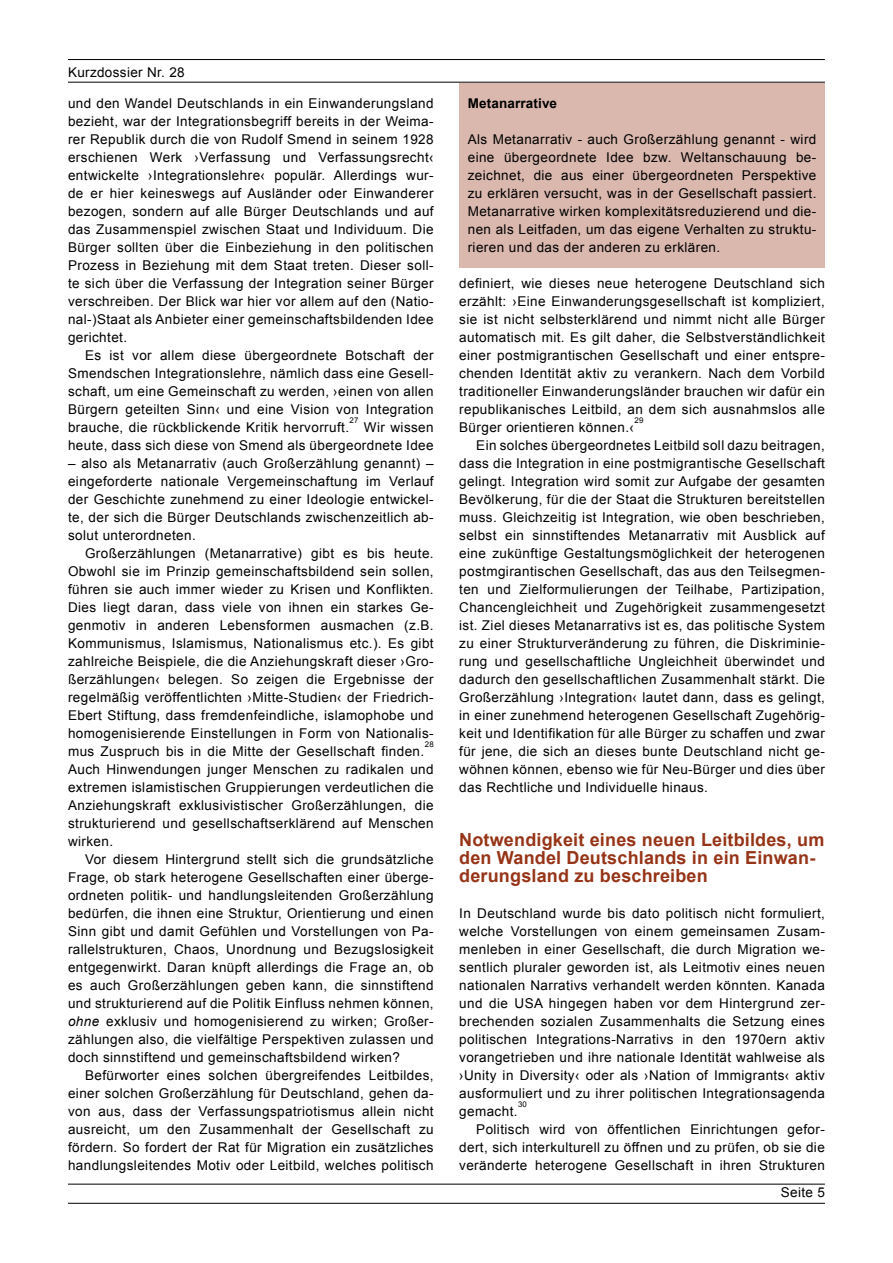
<style>
.page{position:relative;width:893px;height:1263px;background:#fff}
.page>*{position:absolute;margin:0;border:0;box-sizing:border-box;transform-origin:0 0}
.t1{font:700 18px/18px "Arial";letter-spacing:.01em;color:#963417}
.t2{font:13.5px/18px "Arial";letter-spacing:.03em;color:#000;text-align:justify}
.t3{font:700 13.5px "Arial";letter-spacing:.01em;color:#000}
.t4{font:7.8px "Arial";letter-spacing:.03em;color:#000}
.s1{font-style:italic}
</style>
<div class="page">
<hr style="left:68px;top:59px;width:757px;height:1px;background:#000">
<hr style="left:68px;top:82px;width:757px;height:1px;background:#000">
<hr style="left:68px;top:1184px;width:757px;height:1px;background:#000">
<hr style="left:68px;top:1203px;width:757px;height:1px;background:#000">
<div style="left:459px;top:84px;width:366px;height:184px;background:#dab8ae"></div>
<p class="t2" style="left:68px;top:63px;width:118px">Kurzdossier Nr. 28</p>
<p class="t2" style="left:68px;top:94px;width:367px">und den Wandel Deutschlands in ein Einwanderungsland bezieht, war der Integrationsbegriff bereits in der Weima&shy;rer Republik durch die von Rudolf Smend in seinem 1928 erschienen Werk ›Verfassung und Verfassungsrecht‹ entwickelte ›Integrationslehre‹ populär. Allerdings wur&shy;de er hier keineswegs auf Ausländer oder Einwanderer bezogen, sondern auf alle Bürger Deutschlands und auf das Zusammenspiel zwischen Staat und Individuum. Die Bürger sollten über die Einbeziehung in den politischen Prozess in Beziehung mit dem Staat treten. Dieser soll&shy;te sich über die Verfassung der Integration seiner Bürger verschreiben. Der Blick war hier vor allem auf den (Natio&shy;nal-)Staat als Anbieter einer gemeinschaftsbildenden Idee gerichtet.</p>
<p class="t2" style="left:68px;top:346px;width:367px;text-indent:17px">Es ist vor allem diese übergeordnete Botschaft der Smendschen Integrationslehre, nämlich dass eine Gesell&shy;schaft, um eine Gemeinschaft zu werden, ›einen von allen Bürgern geteilten Sinn‹ und eine Vision von Integration brauche, die rückblickende Kritik hervorruft.</p>
<p class="t4" style="left:350px;top:415px;width:10px">27</p>
<p class="t2" style="left:68px;top:418px;width:367px;text-align:right">Wir wissen<br>heute, dass sich diese von Smend als übergeordnete Idee</p>
<p class="t2" style="left:68px;top:454px;width:367px">– also als Metanarrativ (auch Großerzählung genannt) – eingeforderte nationale Vergemeinschaftung im Verlauf der Geschichte zunehmend zu einer Ideologie entwickel&shy;te, der sich die Bürger Deutschlands zwischenzeitlich ab&shy;solut unterordneten.</p>
<p class="t2" style="left:68px;top:544px;width:367px;text-indent:17px">Großerzählungen (Metanarrative) gibt es bis heute.<br>Obwohl sie im Prinzip gemeinschaftsbildend sein sollen, führen sie auch immer wieder zu Krisen und Konflikten.<br>Dies liegt daran, dass viele von ihnen ein starkes Ge&shy;genmotiv in anderen Lebensformen ausmachen (z.B.<br>Kommunismus, Islamismus, Nationalismus etc.). Es gibt zahlreiche Beispiele, die die Anziehungskraft dieser ›Gro&shy;ßerzählungen‹ belegen. So zeigen die Ergebnisse der regelmäßig veröffentlichten ›Mitte-Studien‹ der Friedrich-Ebert Stiftung, dass fremdenfeindliche, islamophobe und homogenisierende Einstellungen in Form von Nationalis&shy;mus Zuspruch bis in die Mitte der Gesellschaft finden.</p>
<p class="t4" style="left:425px;top:739px;width:10px">28</p>
<p class="t2" style="left:68px;top:760px;width:367px">Auch Hinwendungen junger Menschen zu radikalen und extremen islamistischen Gruppierungen verdeutlichen die Anziehungskraft exklusivistischer Großerzählungen, die strukturierend und gesellschaftserklärend auf Menschen wirken.</p>
<p class="t2" style="left:68px;top:850px;width:367px;text-indent:17px">Vor diesem Hintergrund stellt sich die grundsätzliche Frage, ob stark heterogene Gesellschaften einer überge&shy;ordneten politik- und handlungsleitenden Großerzählung bedürfen, die ihnen eine Struktur, Orientierung und einen Sinn gibt und damit Gefühlen und Vorstellungen von Pa&shy;rallelstrukturen, Chaos, Unordnung und Bezugslosigkeit entgegenwirkt. Daran knüpft allerdings die Frage an, ob es auch Großerzählungen geben kann, die sinnstiftend und strukturierend auf die Politik Einfluss nehmen können, <span class="s1">ohne</span> exklusiv und homogenisierend zu wirken; Großer&shy;zählungen also, die vielfältige Perspektiven zulassen und doch sinnstiftend und gemeinschaftsbildend wirken?</p>
<p class="t2" style="left:68px;top:1066px;width:367px;text-indent:17px">Befürworter eines solchen übergreifendes Leitbildes, einer solchen Großerzählung für Deutschland, gehen da&shy;von aus, dass der Verfassungspatriotismus allein nicht ausreicht, um den Zusammenhalt der Gesellschaft zu fördern. So fordert der Rat für Migration ein zusätzliches handlungsleitendes Motiv oder Leitbild, welches politisch</p>
<p class="t3" style="left:468px;top:94px;width:91px">Metanarrative</p>
<p class="t2" style="left:468px;top:130px;width:350px">Als Metanarrativ - auch Großerzählung genannt - wird eine übergeordnete Idee bzw. Weltanschauung be&shy;zeichnet, die aus einer übergeordneten Perspektive zu erklären versucht, was in der Gesellschaft passiert.<br>Metanarrative wirken komplexitätsreduzierend und die&shy;nen als Leitfaden, um das eigene Verhalten zu struktu&shy;rieren und das der anderen zu erklären.</p>
<p class="t2" style="left:459px;top:274px;width:367px">definiert, wie dieses neue heterogene Deutschland sich erzählt: ›Eine Einwanderungsgesellschaft ist kompliziert, sie ist nicht selbsterklärend und nimmt nicht alle Bürger automatisch mit. Es gilt daher, die Selbstverständlichkeit einer postmigrantischen Gesellschaft und einer entspre&shy;chenden Identität aktiv zu verankern. Nach dem Vorbild traditioneller Einwanderungsländer brauchen wir dafür ein republikanisches Leitbild, an dem sich ausnahmslos alle Bürger orientieren können.‹</p>
<p class="t4" style="left:634px;top:415px;width:10px">29</p>
<p class="t2" style="left:459px;top:436px;width:367px;text-indent:17px">Ein solches übergeordnetes Leitbild soll dazu beitragen, dass die Integration in eine postmigrantische Gesellschaft gelingt. Integration wird somit zur Aufgabe der gesamten Bevölkerung, für die der Staat die Strukturen bereitstellen muss. Gleichzeitig ist Integration, wie oben beschrieben, selbst ein sinnstiftendes Metanarrativ mit Ausblick auf eine zukünftige Gestaltungsmöglichkeit der heterogenen postmgirantischen Gesellschaft, das aus den Teilsegmen&shy;ten und Zielformulierungen der Teilhabe, Partizipation, Chancengleichheit und Zugehörigkeit zusammengesetzt ist. Ziel dieses Metanarrativs ist es, das politische System zu einer Strukturveränderung zu führen, die Diskriminie&shy;rung und gesellschaftliche Ungleichheit überwindet und dadurch den gesellschaftlichen Zusammenhalt stärkt. Die Großerzählung ›Integration‹ lautet dann, dass es gelingt, in einer zunehmend heterogenen Gesellschaft Zugehörig&shy;keit und Identifikation für alle Bürger zu schaffen und zwar für jene, die sich an dieses bunte Deutschland nicht ge&shy;wöhnen können, ebenso wie für Neu-Bürger und dies über das Rechtliche und Individuelle hinaus.</p>
<h1 class="t1" style="left:459px;top:831px;width:367px">Notwendigkeit eines neuen Leitbildes, um den Wandel Deutschlands in ein Einwan&shy;derungsland zu beschreiben</h1>
<p class="t2" style="left:459px;top:904px;width:367px">In Deutschland wurde bis dato politisch nicht formuliert, welche Vorstellungen von einem gemeinsamen Zusam&shy;menleben in einer Gesellschaft, die durch Migration we&shy;sentlich pluraler geworden ist, als Leitmotiv eines neuen nationalen Narrativs verhandelt werden könnten. Kanada und die USA hingegen haben vor dem Hintergrund zer&shy;brechenden sozialen Zusammenhalts die Setzung eines politischen Integrations-Narrativs in den 1970ern aktiv vorangetrieben und ihre nationale Identität wahlweise als ›Unity in Diversity‹ oder als ›Nation of Immigrants‹ aktiv ausformuliert und zu ihrer politischen Integrationsagenda gemacht.</p>
<p class="t4" style="left:518px;top:1099px;width:10px">30</p>
<p class="t2" style="left:459px;top:1120px;width:367px;text-indent:17px">Politisch wird von öffentlichen Einrichtungen gefor&shy;dert, sich interkulturell zu öffnen und zu prüfen, ob sie die veränderte heterogene Gesellschaft in ihren Strukturen</p>
<p class="t2" style="left:781px;top:1183px;width:46px">Seite 5</p>
</div>
